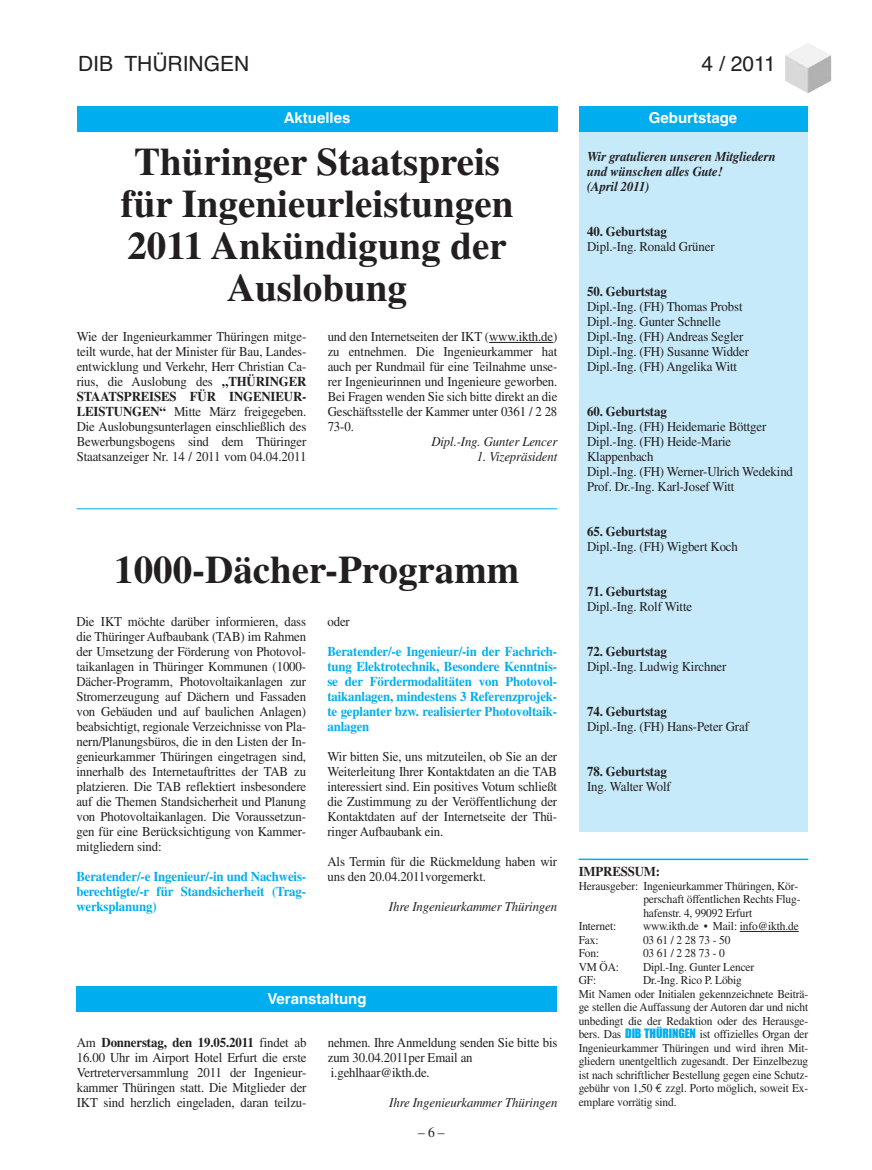
<style>
.page{position:relative;width:872px;height:1170px;background:#fff}
.page>*{position:absolute;margin:0;border:0;box-sizing:border-box;transform-origin:0 0}
.t1{font:700 39px/42px "Times";color:#231f20;text-align:center}
.t2{font:21px "Helvetica";color:#231f20}
.t3{font:700 15px "Helvetica";color:#fff}
.t4{font:14.25px "Times";color:#231f20;scale:.95 1}
.t5{font:13.5px/15px "Times";letter-spacing:-.01em;color:#231f20;text-align:justify;scale:.95 1}
.t6{font:700 13.5px/15px "Times";letter-spacing:-.01em;color:#00aeef;text-align:justify;scale:.95 1}
.t7{font:700 13.5px "Times";letter-spacing:-.01em;color:#231f20;scale:.95 1}
.t8{font:italic 13.5px "Times";letter-spacing:-.01em;color:#231f20;scale:.95 1}
.t9{font:italic 700 13.5px/15px "Times";letter-spacing:-.01em;color:#231f20;scale:.95 1}
.t10{font:12px/13.5px "Times";letter-spacing:-.01em;color:#231f20;scale:.95 1}
.s1{font-weight:700}
.s2{font-family:"Impact";color:#00aeef}
.s3{font-family:"Euro Mono"}
</style>
<div class="page">
<hr style="left:76px;top:63px;width:224px;height:1px;background:#00aeef">
<img style="left:785px;top:43px;width:46px;height:50px">
<div style="left:77px;top:54px;width:700px;height:31px;background:#fff"></div>
<hr style="left:740px;top:931px;width:58px;height:1px;background:#231f20">
<hr style="left:578px;top:858px;width:230px;height:2px;background:#00aeef">
<div style="left:578px;top:128px;width:229px;height:703px;background:#c6eafa"></div>
<div style="left:578px;top:106px;width:229px;height:26px;background:#00aeef"></div>
<div style="left:77px;top:106px;width:480px;height:26px;background:#00aeef"></div>
<hr style="left:489px;top:342px;width:64px;height:1px;background:#231f20">
<div style="left:77px;top:986px;width:480px;height:25px;background:#00aeef"></div>
<hr style="left:77px;top:508px;width:480px;height:1px;background:#00aeef">
<h2 class="t2" style="left:78px;top:52px;width:173px">DIB THÜRINGEN</h2>
<h2 class="t2" style="left:701px;top:52px;width:76px">4 / 2011</h2>
<p class="t3" style="left:284px;top:109px;width:68px">Aktuelles</p>
<p class="t3" style="left:649px;top:109px;width:90px">Geburtstage</p>
<h1 class="t1" style="left:121px;top:145px;width:394px">Thüringer Staatspreis für Ingenieurleistungen<br>2011 Ankündigung der<br>Auslobung</h1>
<p class="t5" style="left:77px;top:330px;width:243px">Wie der Ingenieurkammer Thüringen mitge&shy;teilt wurde, hat der Minister für Bau, Landes&shy;entwicklung und Verkehr, Herr Christian Ca&shy;rius, die Auslobung des <span class="s1">„THÜRINGER STAATSPREISES FÜR INGENIEUR-LEISTUNGEN“</span> Mitte März freigegeben.<br>Die Auslobungsunterlagen einschließlich des Bewerbungsbogens sind dem Thüringer Staatsanzeiger Nr. 14 / 2011 vom 04.04.2011</p>
<p class="t5" style="left:328px;top:330px;width:243px">und den Internetseiten der IKT (www.ikth.de) zu entnehmen. Die Ingenieurkammer hat auch per Rundmail für eine Teilnahme unse&shy;rer Ingenieurinnen und Ingenieure geworben.<br>Bei Fragen wenden Sie sich bitte direkt an die Geschäftsstelle der Kammer unter 0361 / 2 28<br>73-0.</p>
<p class="t9" style="left:587px;top:150px;width:200px">Wir gratulieren unseren Mitgliedern und wünschen alles Gute!<br>(April 2011)</p>
<p class="t7" style="left:587px;top:227px;width:85px">40. Geburtstag</p>
<p class="t5" style="left:587px;top:240px;width:136px">Dipl.-Ing. Ronald Grüner</p>
<p class="t7" style="left:587px;top:287px;width:85px">50. Geburtstag</p>
<p class="t5" style="left:587px;top:300px;width:172px;text-align:left">Dipl.-Ing. (FH) Thomas Probst<br>Dipl.-Ing. Gunter Schnelle<br>Dipl.-Ing. (FH) Andreas Segler<br>Dipl.-Ing. (FH) Susanne Widder<br>Dipl.-Ing. (FH) Angelika Witt</p>
<p class="t7" style="left:587px;top:407px;width:85px">60. Geburtstag</p>
<p class="t5" style="left:587px;top:420px;width:218px;text-align:left">Dipl.-Ing. (FH) Heidemarie Böttger<br>Dipl.-Ing. (FH) Heide-Marie<br>Klappenbach<br>Dipl.-Ing. (FH) Werner-Ulrich Wedekind<br>Prof. Dr.-Ing. Karl-Josef Witt</p>
<p class="t7" style="left:587px;top:527px;width:85px">65. Geburtstag</p>
<p class="t5" style="left:587px;top:540px;width:160px">Dipl.-Ing. (FH) Wigbert Koch</p>
<p class="t7" style="left:587px;top:587px;width:85px">71. Geburtstag</p>
<p class="t5" style="left:587px;top:600px;width:112px">Dipl.-Ing. Rolf Witte</p>
<p class="t7" style="left:587px;top:647px;width:85px">72. Geburtstag</p>
<p class="t5" style="left:587px;top:660px;width:148px">Dipl.-Ing. Ludwig Kirchner</p>
<p class="t7" style="left:587px;top:707px;width:85px">74. Geburtstag</p>
<p class="t5" style="left:587px;top:720px;width:172px">Dipl.-Ing. (FH) Hans-Peter Graf</p>
<p class="t7" style="left:587px;top:767px;width:85px">78. Geburtstag</p>
<p class="t5" style="left:587px;top:780px;width:89px">Ing. Walter Wolf</p>
<p class="t8" style="left:431px;top:437px;width:134px">Dipl.-Ing. Gunter Lencer</p>
<p class="t8" style="left:477px;top:452px;width:86px">1. Vizepräsident</p>
<h1 class="t1" style="left:114px;top:553px;width:407px">1000-Dächer-Programm</h1>
<p class="t5" style="left:327px;top:615px;width:25px">oder</p>
<p class="t6" style="left:327px;top:645px;width:243px">Beratender/-e Ingenieur/-in der Fachrich&shy;tung Elektrotechnik, Besondere Kenntnis&shy;se der Fördermodalitäten von Photovol&shy;taikanlagen, mindestens 3 Referenzprojek&shy;te geplanter bzw. realisierter Photovoltaik&shy;anlagen</p>
<p class="t5" style="left:327px;top:750px;width:243px">Wir bitten Sie, uns mitzuteilen, ob Sie an der Weiterleitung Ihrer Kontaktdaten an die TAB interessiert sind. Ein positives Votum schließt die Zustimmung zu der Veröffentlichung der Kontaktdaten auf der Internetseite der Thü&shy;ringer Aufbaubank ein.</p>
<p class="t5" style="left:327px;top:855px;width:243px">Als Termin für die Rückmeldung haben wir uns den 20.04.2011vorgemerkt.</p>
<p class="t8" style="left:389px;top:902px;width:179px">Ihre Ingenieurkammer Thüringen</p>
<p class="t5" style="left:76px;top:615px;width:243px">Die IKT möchte darüber informieren, dass die Thüringer Aufbaubank (TAB) im Rahmen der Umsetzung der Förderung von Photovol&shy;taikanlagen in Thüringer Kommunen (1000- Dächer-Programm, Photovoltaikanlagen zur Stromerzeugung auf Dächern und Fassaden von Gebäuden und auf baulichen Anlagen) beabsichtigt, regionale Verzeichnisse von Pla&shy;nern/Planungsbüros, die in den Listen der In&shy;genieurkammer Thüringen eingetragen sind, innerhalb des Internetauftrittes der TAB zu platzieren. Die TAB reflektiert insbesondere auf die Themen Standsicherheit und Planung von Photovoltaikanlagen. Die Voraussetzun&shy;gen für eine Berücksichtigung von Kammer&shy;mitgliedern sind:</p>
<p class="t6" style="left:76px;top:870px;width:243px">Beratender/-e Ingenieur/-in und Nachweis&shy;berechtigte/-r für Standsicherheit (Trag&shy;werksplanung)</p>
<p class="t7" style="left:578px;top:867px;width:87px">IMPRESSUM:</p>
<p class="t10" style="left:578px;top:880px;width:233px">Herausgeber: Ingenieurkammer Thüringen, Kör-</p>
<p class="t10" style="left:643px;top:893px;width:167px">perschaft öffentlichen Rechts Flug-</p>
<p class="t10" style="left:643px;top:907px;width:116px">hafenstr. 4, 99092 Erfurt</p>
<p class="t10" style="left:578px;top:920px;width:41px">Internet:</p>
<p class="t10" style="left:643px;top:920px;width:165px">www.ikth.de • Mail: info@ikth.de</p>
<p class="t10" style="left:578px;top:934px;width:22px">Fax:</p>
<p class="t10" style="left:643px;top:934px;width:94px">0361/22873-50</p>
<p class="t10" style="left:578px;top:947px;width:23px">Fon:</p>
<p class="t10" style="left:643px;top:947px;width:88px">0361/22873-0</p>
<p class="t10" style="left:578px;top:961px;width:44px">VM ÖA:</p>
<p class="t10" style="left:643px;top:961px;width:119px">Dipl.-Ing. Gunter Lencer</p>
<p class="t10" style="left:578px;top:974px;width:20px">GF:</p>
<p class="t10" style="left:578px;top:974px;width:243px;text-indent:64px">Dr.-Ing. Rico P. Löbig<br>Mit Namen oder Initialen gekennzeichnete Beiträ&shy;ge stellen die Auffassung der Autoren dar und nicht unbedingt die der Redaktion oder des Herausge&shy;bers. Das <span class="s2">DIB THÜRINGEN</span> ist offizielles Organ der Ingenieurkammer Thüringen und wird ihren Mit&shy;gliedern unentgeltlich zugesandt. Der Einzelbezug ist nach schriftlicher Bestellung gegen eine Schutz&shy;gebühr von 1,50 <span class="s3">€</span> zzgl. Porto möglich, soweit Ex&shy;emplare vorrätig sind.</p>
<p class="t3" style="left:267px;top:989px;width:101px">Veranstaltung</p>
<p class="t5" style="left:77px;top:1035px;width:243px">Am <span class="s1">Donnerstag, den 19.05.2011</span> findet ab 16.00 Uhr im Airport Hotel Erfurt die erste Vertreterversammlung 2011 der Ingenieur&shy;kammer Thüringen statt. Die Mitglieder der IKT sind herzlich eingeladen, daran teilzu-</p>
<p class="t5" style="left:328px;top:1035px;width:243px;text-align:left">nehmen. Ihre Anmeldung senden Sie bitte bis zum 30.04.2011per Email an i.gehlhaar@ikth.de.</p>
<p class="t8" style="left:389px;top:1097px;width:179px">Ihre Ingenieurkammer Thüringen</p>
<p class="t4" style="left:418px;top:1126px;width:29px">–6–</p>
</div>
